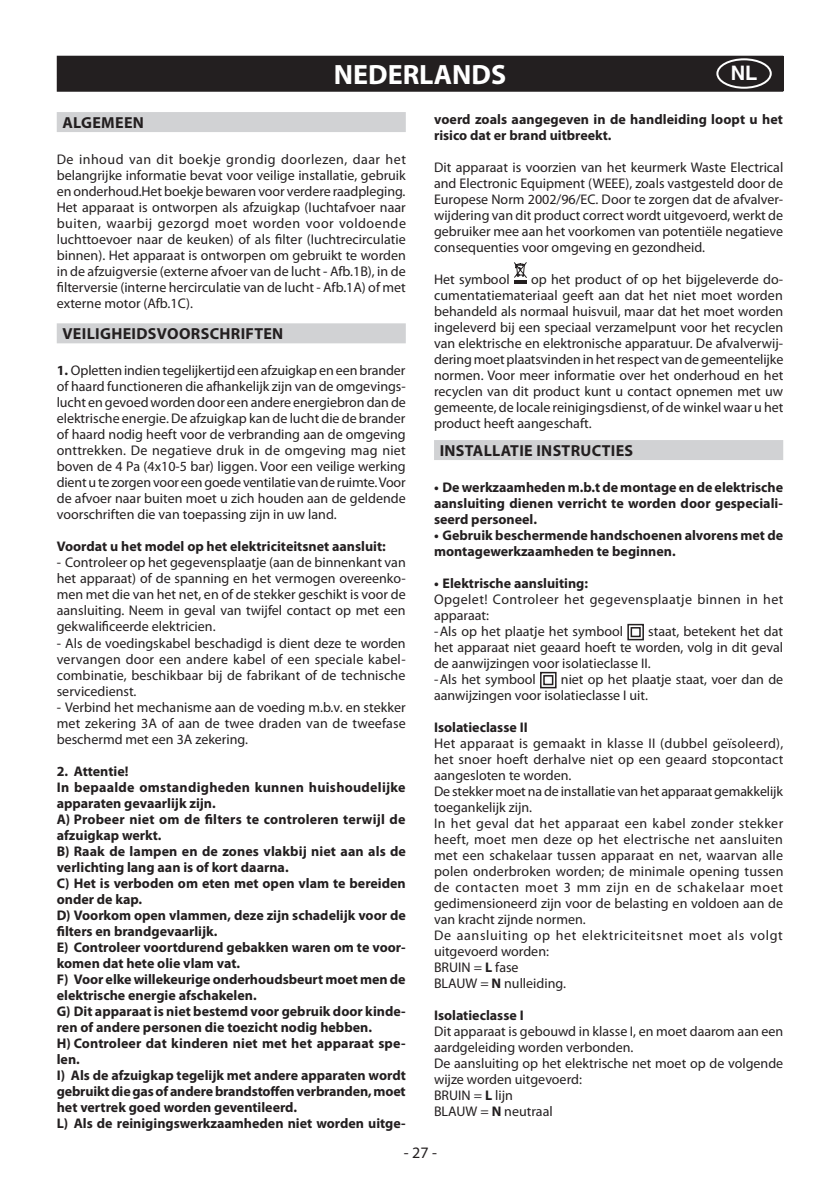
<style>
.page{position:relative;width:840px;height:1191px;background:#fff}
.page>*{position:absolute;margin:0;border:0;box-sizing:border-box;transform-origin:0 0}
.t1{font:700 28px "Myriad Pro";color:#fff}
.t2{font:700 20px "Helvetica";color:#fff}
.t3{font:700 16px "Myriad Pro";letter-spacing:.02em;color:#231f20}
.t4{font:16px "Myriad Pro";color:#231f20}
.t5{font:14px/16px "Myriad Pro";color:#231f20;text-align:justify}
.t6{font:700 14px/16px "Myriad Pro";color:#231f20}
.t7{font:14px/16px "Myriad Pro";letter-spacing:.03em;color:#231f20}
.s1{font-weight:700}
</style>
<div class="page">
<div style="left:57px;top:112px;width:348px;height:20px;background:#d1d2d4"></div>
<div style="left:57px;top:323px;width:348px;height:20px;background:#d1d2d4"></div>
<div style="left:434px;top:440px;width:348px;height:20px;background:#d1d2d4"></div>
<svg style="left:514px;top:262px;width:13px;height:22px"></svg>
<svg style="left:627px;top:623px;width:17px;height:18px"></svg>
<svg style="left:540px;top:671px;width:17px;height:18px"></svg>
<div style="left:57px;top:56px;width:725px;height:22px;background:#231f20"></div>
<div style="left:57px;top:78px;width:725px;height:14px;background:#231f20"></div>
<div style="left:716px;top:58px;width:55px;height:31px;border:2px solid #fff;border-radius:50%"></div>
<h1 class="t1" style="left:334px;top:56px;width:174px">NEDERLANDS</h1>
<h2 class="t2" style="left:730px;top:60px;width:28px">NL</h2>
<p class="t3" style="left:62px;top:112px;width:83px">ALGEMEEN</p>
<p class="t5" style="left:57px;top:151px;width:350px">De inhoud van dit boekje grondig doorlezen, daar het belangrijke informatie bevat voor veilige installatie, gebruik en onderhoud.Het boekje bewaren voor verdere raadpleging.<br>Het apparaat is ontworpen als afzuigkap (Iuchtafvoer naar buiten, waarbij gezorgd moet worden voor voldoende luchttoevoer naar de keuken) of als filter (Iuchtrecirculatie binnen). Het apparaat is ontworpen om gebruikt te worden in de afzuigversie (externe afvoer van de lucht - Afb.1B), in de filterversie (interne hercirculatie van de lucht - Afb.1A) of met externe motor (Afb.1C).</p>
<p class="t3" style="left:62px;top:323px;width:222px">VEILIGHEIDSVOORSCHRIFTEN</p>
<p class="t5" style="left:57px;top:362px;width:350px"><span class="s1">1.</span> Opletten indien tegelijkertijd een afzuigkap en een brander of haard functioneren die afhankelijk zijn van de omgevings&shy;lucht en gevoed worden door een andere energiebron dan de elektrische energie. De afzuigkap kan de lucht die de brander of haard nodig heeft voor de verbranding aan de omgeving onttrekken. De negatieve druk in de omgeving mag niet boven de 4 Pa (4x10-5 bar) liggen. Voor een veilige werking dient u te zorgen voor een goede ventilatie van de ruimte. Voor de afvoer naar buiten moet u zich houden aan de geldende voorschriften die van toepassing zijn in uw land.</p>
<p class="t6" style="left:57px;top:538px;width:330px">Voordat u het model op het elektriciteitsnet aansluit:</p>
<p class="t5" style="left:57px;top:554px;width:350px">- Controleer op het gegevensplaatje (aan de binnenkant van het apparaat) of de spanning en het vermogen overeenko&shy;men met die van het net, en of de stekker geschikt is voor de aansluiting. Neem in geval van twijfel contact op met een gekwalificeerde elektricien.</p>
<p class="t5" style="left:57px;top:634px;width:350px">- Als de voedingskabel beschadigd is dient deze te worden vervangen door een andere kabel of een speciale kabel&shy;combinatie, beschikbaar bij de fabrikant of de technische servicedienst.</p>
<p class="t5" style="left:57px;top:698px;width:350px">- Verbind het mechanisme aan de voeding m.b.v. en stekker met zekering 3A of aan de twee draden van de tweefase beschermd met een 3A zekering.</p>
<p class="t6" style="left:57px;top:762px;width:350px">2. Attentie!<br>In bepaalde omstandigheden kunnen huishoudelijke apparaten gevaarlijk zijn.<br>A) Probeer niet om de filters te controleren terwijl de afzuigkap werkt.<br>B) Raak de lampen en de zones vlakbij niet aan als de verlichting lang aan is of kort daarna.<br>C) Het is verboden om eten met open vlam te bereiden onder de kap.<br>D) Voorkom open vlammen, deze zijn schadelijk voor de filters en brandgevaarlijk.<br>E) Controleer voortdurend gebakken waren om te voor&shy;komen dat hete olie vlam vat.<br>F) Voor elke willekeurige onderhoudsbeurt moet men de elektrische energie afschakelen.<br>G) Dit apparaat is niet bestemd voor gebruik door kinde&shy;ren of andere personen die toezicht nodig hebben.<br>H) Controleer dat kinderen niet met het apparaat spe&shy;len.<br>I) Als de afzuigkap tegelijk met andere apparaten wordt gebruikt die gas of andere brandstoffen verbranden, moet het vertrek goed worden geventileerd.<br>L) Als de reinigingswerkzaamheden niet worden uitge-</p>
<p class="t6" style="left:434px;top:111px;width:350px">voerd zoals aangegeven in de handleiding loopt u het risico dat er brand uitbreekt.</p>
<p class="t5" style="left:434px;top:159px;width:350px">Dit apparaat is voorzien van het keurmerk Waste Electrical and Electronic Equipment (WEEE), zoals vastgesteld door de Europese Norm 2002/96/EC. Door te zorgen dat de afvalver&shy;wijdering van dit product correct wordt uitgevoerd, werkt de gebruiker mee aan het voorkomen van potentiële negatieve consequenties voor omgeving en gezondheid.</p>
<p class="t5" style="left:434px;top:271px;width:77px">Het symbool</p>
<p class="t5" style="left:434px;top:271px;width:351px;text-indent:97px">op het product of op het bijgeleverde do&shy;cumentatiemateriaal geeft aan dat het niet moet worden behandeld als normaal huisvuil, maar dat het moet worden ingeleverd bij een speciaal verzamelpunt voor het recyclen van elektrische en elektronische apparatuur. De afvalverwij&shy;dering moet plaatsvinden in het respect van de gemeentelijke normen. Voor meer informatie over het onderhoud en het recyclen van dit product kunt u contact opnemen met uw gemeente, de locale reinigingsdienst, of de winkel waar u het product heeft aangeschaft.</p>
<p class="t3" style="left:439px;top:440px;width:195px">INSTALLATIE INSTRUCTIES</p>
<p class="t6" style="left:434px;top:479px;width:350px;text-align:justify">• De werkzaamheden m.b.t de montage en de elektrische aansluiting dienen verricht te worden door gespeciali&shy;seerd personeel.</p>
<p class="t6" style="left:434px;top:527px;width:350px">• Gebruik beschermende handschoenen alvorens met de montagewerkzaamheden te beginnen.</p>
<p class="t6" style="left:434px;top:575px;width:155px">• Elektrische aansluiting:</p>
<p class="t7" style="left:434px;top:591px;width:351px">Opgelet! Controleer het gegevensplaatje binnen in het apparaat:<br>-Als op het plaatje het symbool</p>
<p class="t5" style="left:434px;top:623px;width:350px;text-align:left;text-indent:214px">staat, betekent het dat het apparaat niet geaard hoeft te worden, volg in dit geval de aanwijzingen voor isolatieclasse II.<br>-Als het symbool</p>
<p class="t5" style="left:434px;top:671px;width:350px;text-indent:127px">niet op het plaatje staat, voer dan de aanwijzingen voor isolatieclasse I uit.</p>
<p class="t6" style="left:434px;top:719px;width:95px">Isolatieclasse II</p>
<p class="t5" style="left:434px;top:735px;width:351px;text-align:left">Het apparaat is gemaakt in klasse II (dubbel geïsoleerd), het snoer hoeft derhalve niet op een geaard stopcontact aangesloten te worden.<br>De stekker moet na de installatie van het apparaat gemakkelijk toegankelijk zijn.<br>In het geval dat het apparaat een kabel zonder stekker heeft, moet men deze op het electrische net aansluiten met een schakelaar tussen apparaat en net, waarvan alle polen onderbroken worden; de minimale opening tussen de contacten moet 3 mm zijn en de schakelaar moet gedimensioneerd zijn voor de belasting en voldoen aan de van kracht zijnde normen.<br>De aansluiting op het elektriciteitsnet moet als volgt uitgevoerd worden:<br>BRUIN = <span class="s1">L</span> fase<br>BLAUW = <span class="s1">N</span> nulleiding.</p>
<p class="t6" style="left:434px;top:1007px;width:91px">Isolatieclasse I</p>
<p class="t5" style="left:434px;top:1023px;width:350px;text-align:left">Dit apparaat is gebouwd in klasse I, en moet daarom aan een aardgeleiding worden verbonden.<br>De aansluiting op het elektrische net moet op de volgende wijze worden uitgevoerd:<br>BRUIN = <span class="s1">L</span> lijn<br>BLAUW = <span class="s1">N</span> neutraal</p>
<p class="t4" style="left:403px;top:1142px;width:35px">- 27 -</p>
</div>
